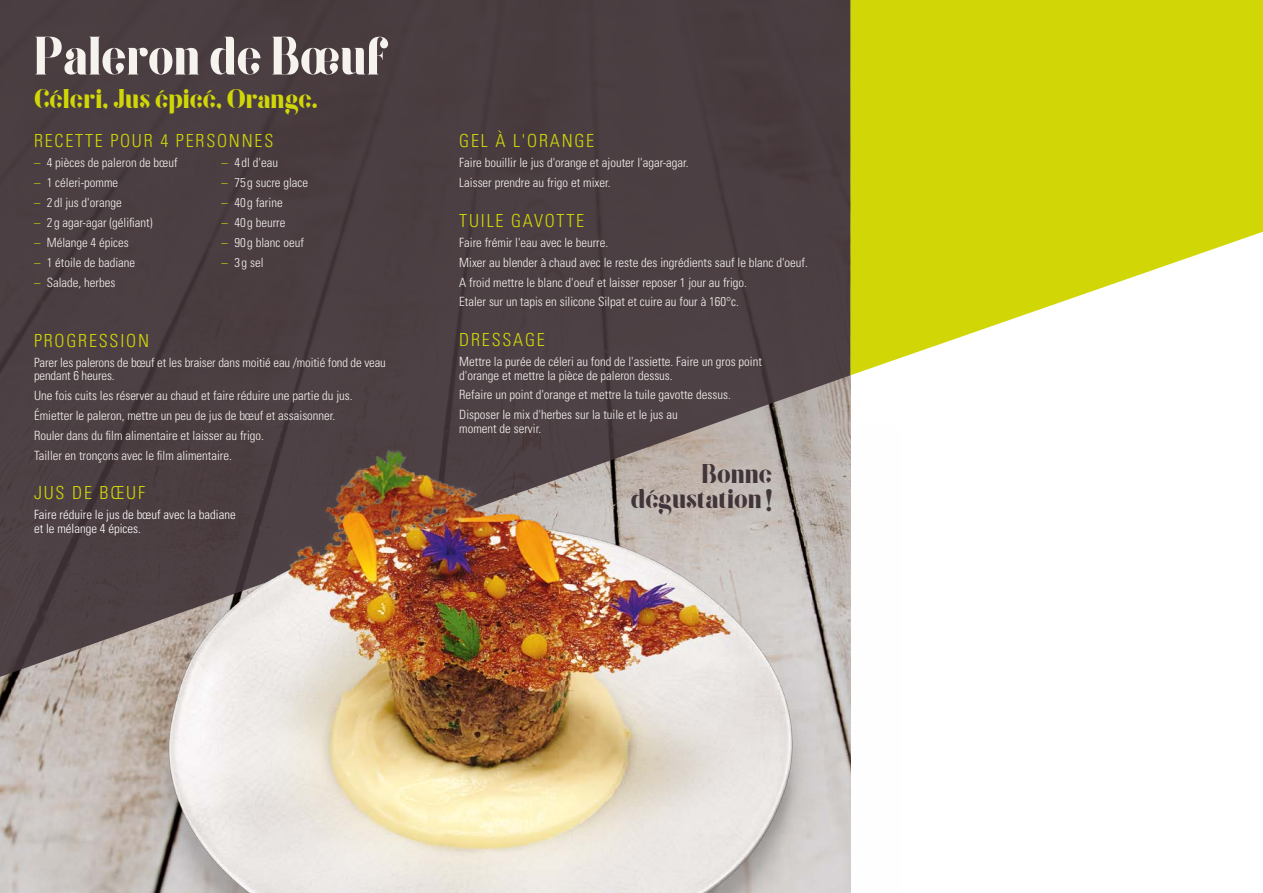
<style>
.page{position:relative;width:1263px;height:893px;background:#fff}
.page>*{position:absolute;margin:0;border:0;box-sizing:border-box;transform-origin:0 0}
.texte{font:54px "Goku";color:#f6f3ef;scale:.94 1}
.texte-2{font:27px "Goku";color:#d1d707}
.t1{font:27px/25.5px "Goku";color:#42353a;text-align:right}
.t2{font:300 condensed 18px "Univers LT";letter-spacing:.1em;color:#d1d707}
.t3{font:300 condensed 12.75px/13.5px "Univers LT";color:#f6f3ef}
.t4{font:300 condensed 12.75px/13.5px "Univers LT";color:#fff}
.s1{color:#d1d707}
</style>
<div class="page">
<div style="left:0;top:0;width:850px;height:681px;background:#4b3e42"></div>
<svg style="left:850px;top:0;width:413px;height:375px;fill:#d1d707"></svg>
<img style="left:39px;top:427px;width:812px;height:466px">
<p class="texte" style="left:34px;top:27px;width:379px">Paleron de Boeuf</p>
<p class="texte-2" style="left:34px;top:84px;width:285px">Céleri, Jus épicé, Orange.</p>
<p class="t2" style="left:34px;top:130px;width:241px">RECETTE POUR 4 PERSONNES</p>
<p class="t3" style="left:34px;top:156px;width:145px"><span class="s1">–</span> 4 pièces de paleron de bœuf</p>
<p class="t3" style="left:34px;top:176px;width:86px"><span class="s1">–</span> 1 céleri-pomme</p>
<p class="t3" style="left:34px;top:196px;width:89px"><span class="s1">–</span> 2 dl jus d'orange</p>
<p class="t3" style="left:34px;top:216px;width:120px"><span class="s1">–</span> 2 g agar-agar (gélifiant)</p>
<p class="t3" style="left:34px;top:236px;width:96px"><span class="s1">–</span> Mélange 4 épices</p>
<p class="t3" style="left:34px;top:255px;width:103px"><span class="s1">–</span> 1 étoile de badiane</p>
<p class="t3" style="left:34px;top:275px;width:83px"><span class="s1">–</span> Salade, herbes</p>
<p class="t3" style="left:222px;top:156px;width:58px"><span class="s1">–</span> 4 dl d'eau</p>
<p class="t3" style="left:222px;top:176px;width:88px"><span class="s1">–</span> 75 g sucre glace</p>
<p class="t3" style="left:222px;top:196px;width:63px"><span class="s1">–</span> 40 g farine</p>
<p class="t3" style="left:222px;top:216px;width:65px"><span class="s1">–</span> 40 g beurre</p>
<p class="t3" style="left:222px;top:236px;width:84px"><span class="s1">–</span> 90 g blanc oeuf</p>
<p class="t3" style="left:222px;top:255px;width:43px"><span class="s1">–</span> 3g sel</p>
<p class="t2" style="left:34px;top:330px;width:117px">PROGRESSION</p>
<p class="t3" style="left:34px;top:355px;width:353px">Parer les palerons de bœuf et les braiser dans moitié eau /moitié fond de veau pendant 6 heures.</p>
<p class="t3" style="left:34px;top:389px;width:320px">Une fois cuits les réserver au chaud et faire réduire une partie du jus.</p>
<p class="t3" style="left:34px;top:409px;width:303px">Émietter le paleron, mettre un peu de jus de bœuf et assaisonner.</p>
<p class="t3" style="left:34px;top:428px;width:232px">Rouler dans du film alimentaire et laisser au frigo.</p>
<p class="t3" style="left:34px;top:448px;width:199px">Tailler en tronçons avec le film alimentaire.</p>
<p class="t2" style="left:34px;top:482px;width:113px">JUS DE BŒUF</p>
<p class="t4" style="left:34px;top:508px;width:203px">Faire réduire le jus de bœuf avec la badiane et le mélange 4 épices.</p>
<p class="t2" style="left:459px;top:130px;width:136px">GEL À L'ORANGE</p>
<p class="t3" style="left:459px;top:156px;width:231px">Faire bouillir le jus d'orange et ajouter l'agar-agar.</p>
<p class="t3" style="left:459px;top:176px;width:153px">Laisser prendre au frigo et mixer.</p>
<p class="t2" style="left:459px;top:210px;width:126px">TUILE GAVOTTE</p>
<p class="t3" style="left:459px;top:236px;width:151px">Faire frémir l'eau avec le beurre.</p>
<p class="t3" style="left:459px;top:255px;width:350px">Mixer au blender à chaud avec le reste des ingrédients sauf le blanc d'oeuf.</p>
<p class="t3" style="left:459px;top:275px;width:289px">A froid mettre le blanc d'oeuf et laisser reposer 1 jour au frigo.</p>
<p class="t3" style="left:459px;top:295px;width:281px">Etaler sur un tapis en silicone Silpat et cuire au four à 160°c.</p>
<p class="t2" style="left:459px;top:329px;width:87px">DRESSAGE</p>
<p class="t3" style="left:459px;top:355px;width:304px">Mettre la purée de céleri au fond de l'assiette. Faire un gros point d'orange et mettre la pièce de paleron dessus.</p>
<p class="t3" style="left:459px;top:388px;width:273px">Refaire un point d'orange et mettre la tuile gavotte dessus.</p>
<p class="t3" style="left:459px;top:408px;width:220px">Disposer le mix d'herbes sur la tuile et le jus au moment de servir.</p>
<p class="t1" style="left:631px;top:462px;width:143px">Bonne dégustation!</p>
</div>
